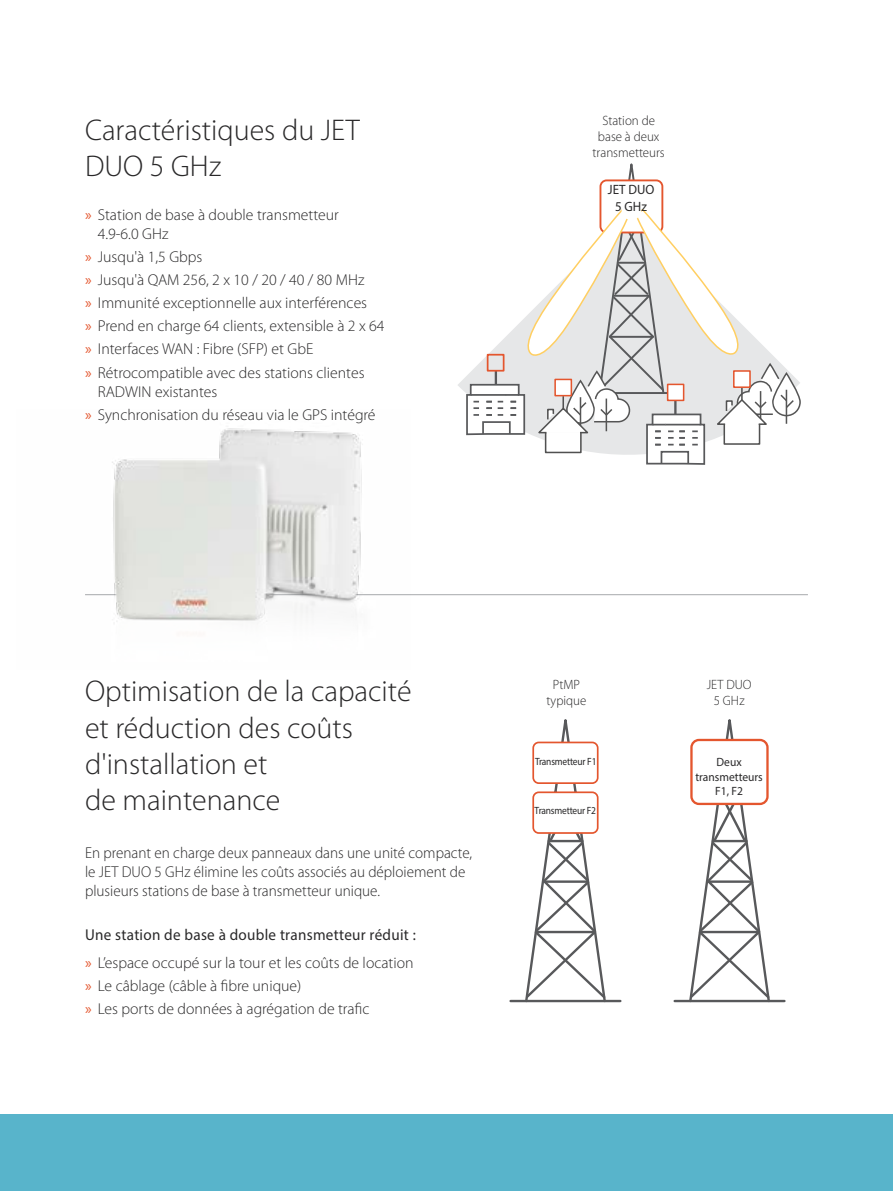
<style>
.page{position:relative;width:893px;height:1191px;background:#fff}
.page>*{position:absolute;margin:0;border:0;box-sizing:border-box;transform-origin:0 0}
.t1{font:300 30px/36px "Myriad Pro";color:#292829}
.t2{font:300 15.75px/23.1px "Myriad Pro";color:#292829}
.t3{font:300 15.75px/18.9px "Myriad Pro";color:#292829;scale:.96 1}
.t4{font:300 13.5px/16.2px "Myriad Pro";color:#292829;text-align:center;scale:.96 1}
.t5{font:13.5px/16.2px "Myriad Pro";color:#292829;text-align:center;scale:.96 1}
.t6{font:12px/14.4px "Myriad Pro";color:#292829;text-align:center;scale:.96 1}
.t7{font:10.5px "Myriad Pro";letter-spacing:-.02em;color:#292829;scale:.9 1}
.s1{font-weight:400;color:#e4562e}
.s2{font-weight:400}
</style>
<div class="page">
<svg style="left:773px;top:373px;width:27px;height:42px"></svg>
<div style="left:772px;top:372px;width:29px;height:44px;border:2px solid #555;border-radius:14px"></div>
<svg style="left:465px;top:163px;width:330px;height:302px"></svg>
<div style="left:555px;top:379px;width:16px;height:17px;background:#fff"></div>
<div style="left:554px;top:379px;width:18px;height:17px;border:2px solid #e4562e"></div>
<hr style="left:675px;top:999px;width:109px;height:3px;background:#58595b">
<svg style="left:688px;top:719px;width:84px;height:284px"></svg>
<hr style="left:713px;top:840px;width:33px;height:2px;background:#58595b">
<div style="left:691px;top:740px;width:76px;height:64px;background:#fff;border-radius:8px"></div>
<div style="left:690px;top:739px;width:79px;height:66px;border:2px solid #e4562e;border-radius:8px"></div>
<hr style="left:511px;top:999px;width:109px;height:3px;background:#58595b">
<svg style="left:523px;top:719px;width:85px;height:284px"></svg>
<hr style="left:549px;top:840px;width:33px;height:2px;background:#58595b">
<div style="left:533px;top:742px;width:65px;height:41px;background:#fff;border-radius:6px"></div>
<div style="left:532px;top:741px;width:67px;height:43px;border:2px solid #e4562e;border-radius:6px"></div>
<div style="left:533px;top:792px;width:65px;height:41px;background:#fff;border-radius:6px"></div>
<div style="left:532px;top:791px;width:67px;height:43px;border:2px solid #e4562e;border-radius:6px"></div>
<hr style="left:85px;top:594px;width:723px;height:1px;background:#a7a9ac">
<div style="left:0;top:1114px;width:893px;height:77px;background:#58b4cb"></div>
<img style="left:85px;top:428px;width:326px;height:194px">
<h1 class="t1" style="left:85px;top:112px;width:276px">Caractéristiques du JET<br>DUO 5 GHz</h1>
<p class="t4" style="left:593px;top:112px;width:77px">Station de base à deux transmetteurs</p>
<p class="t5" style="left:608px;top:182px;width:50px">JET DUO<br>5 GHz</p>
<p class="t2" style="left:98px;top:205px;width:243px;line-height:18.9px;text-indent:-13px"><span class="s1">»</span> Station de base à double transmetteur<br>4.9-6.0 GHz</p>
<p class="t2" style="left:85px;top:245px;width:301px"><span class="s1">»</span> Jusqu'à 1,5 Gbps<br><span class="s1">»</span> Jusqu'à QAM 256, 2 x 10 / 20 / 40 / 80 MHz<br><span class="s1">»</span> Immunité exceptionnelle aux interférences<br><span class="s1">»</span> Prend en charge 64 clients, extensible à 2 x 64 <span class="s1">»</span> Interfaces WAN : Fibre (SFP) et GbE<br><span class="s1">»</span> Rétrocompatible avec des stations clientes</p>
<p class="t2" style="left:85px;top:379px;width:292px;text-indent:13px">RADWIN existantes<br><span class="s1">»</span> Synchronisation du réseau via le GPS intégré</p>
<h1 class="t1" style="left:85px;top:673px;width:328px">Optimisation de la capacité et réduction des coûts d'installation et<br>de maintenance</h1>
<p class="t3" style="left:85px;top:843px;width:405px">En prenant en charge deux panneaux dans une unité compacte, le JET DUO 5 GHz élimine les coûts associés au déploiement de plusieurs stations de base à transmetteur unique.</p>
<p class="t2" style="left:85px;top:921px;width:332px;line-height:27.5px"><span class="s2">Une station de base à double transmetteur réduit : </span><span class="s1">»</span> L’espace occupé sur la tour et les coûts de location</p>
<p class="t2" style="left:85px;top:974px;width:286px"><span class="s1">»</span> Le câblage (câble à fibre unique)<br><span class="s1">»</span> Les ports de données à agrégation de trafic</p>
<p class="t4" style="left:546px;top:676px;width:43px">PtMP typique</p>
<p class="t7" style="left:535px;top:755px;width:70px">Transmetteur F1</p>
<p class="t7" style="left:535px;top:804px;width:70px">Transmetteur F2</p>
<p class="t4" style="left:707px;top:676px;width:48px">JET DUO<br>5 GHz</p>
<p class="t6" style="left:695px;top:755px;width:72px">Deux transmetteurs<br>F1, F2</p>
</div>
